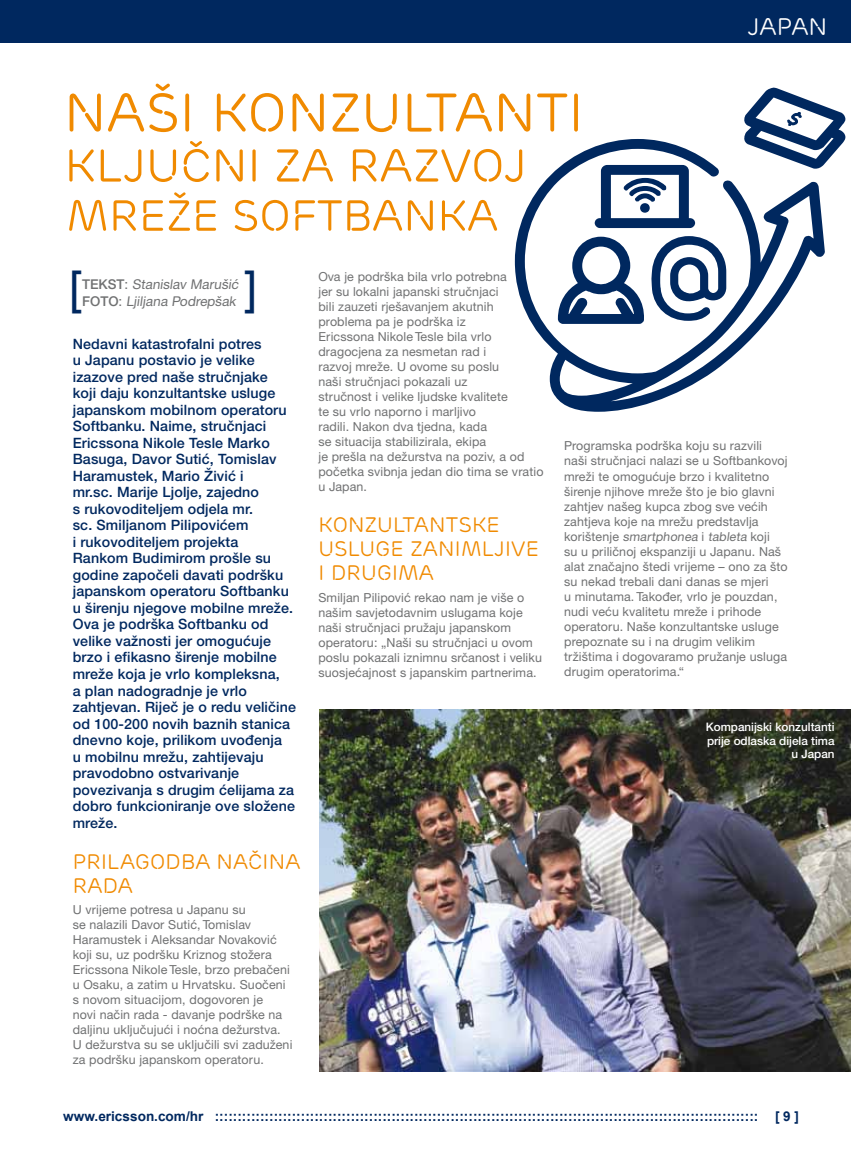
<style>
.page{position:relative;width:851px;height:1149px;background:#fff}
.page>*{position:absolute;margin:0;border:0;box-sizing:border-box;transform-origin:0 0}
.t1{font:46.5px "Arial";color:#00285f}
.t2{font:24px "Ericsson Capital";color:#fff}
.t3{font:21px/24px "Ericsson Capital";letter-spacing:.01em;color:#f08a00}
.t4{font:500 14.25px/16.5px "Ericsson Sans";letter-spacing:.01em;color:#00285f}
.t5{font:700 13.5px "Arial";color:#00285f}
.t6{font:13.5px "Ericsson Sans";color:#707172}
.t7{font:500 13.5px "Ericsson Sans";color:#707172}
.t8{font:12.45px/15px "Ericsson Sans";letter-spacing:.01em;color:#707172}
.t9{font:500 11.7px/13.5px "Ericsson Sans";color:#fff;text-align:right}
</style>
<div class="page">
<svg style="left:515px;top:88px;width:330px;height:323px"></svg>
<img style="left:319px;top:709px;width:531px;height:362px">
<div style="left:0;top:0;width:850px;height:43px;background:#00285f"></div>
<svg style="left:69px;top:192px;width:428px;height:39px"></svg>
<svg style="left:69px;top:141px;width:453px;height:41px"></svg>
<svg style="left:70px;top:84px;width:508px;height:48px"></svg>
<h2 class="t2" style="left:747px;top:13px;width:81px">JAPAN</h2>
<h1 class="t1" style="left:69px;top:257px;width:14px">[</h1>
<p class="t7" style="left:82px;top:277px;width:10px">TEKST</p>
<p class="t6" style="left:125px;top:277px;width:117px">: Stanislav Marušić</p>
<h1 class="t1" style="left:244px;top:257px;width:14px">]</h1>
<p class="t7" style="left:82px;top:293px;width:19px">FOTO</p>
<p class="t6" style="left:119px;top:293px;width:121px">: Lj iljana Podrepšak</p>
<p class="t4" style="left:73px;top:335px;width:225px">Nedavni katastrofalni potres<br>u Japanu postavio je velike izazove pred naše stručnjake<br>koji daju konzultantske usluge japanskom mobilnom operatoru<br>Softbanku. Naime, stručnjaci<br>Ericssona Nikole Tesle Marko<br>Basuga, Davor Sutić, Tomislav<br>Haramustek, Mario Živić i<br>mr.sc. Marije Ljolje, zajedno<br>s rukovoditeljem odjela mr.<br>sc. Smiljanom Pilipovićem<br>i rukovoditeljem projekta<br>Rankom Budimirom prošle su godine započeli davati podršku japanskom operatoru Softbanku u širenju njegove mobilne mreže.<br>Ova je podrška Softbanku od velike važnosti jer omogućuje brzo i efikasno širenje mobilne mreže koja je vrlo kompleksna,<br>a plan nadogradnje je vrlo zahtjevan. Riječ je o redu veličine od 100-200 novih baznih stanica dnevno koje, prilikom uvođenja<br>u mobilnu mrežu, zahtijevaju pravodobno ostvarivanje povezivanja s drugim ćelijama za dobro funkcioniranje ove složene mreže.</p>
<h3 class="t3" style="left:73px;top:849px;width:229px">PRILAGODBA NAČINA<br>RADA</h3>
<p class="t8" style="left:73px;top:901px;width:221px">U vrijeme potresa u Japanu su<br>se nalazili Davor Sutić, Tomislav Haramustek i Aleksandar Novaković koji su, uz podršku Kriznog stožera Ericssona Nikole Tesle, brzo prebačeni u Osaku, a zatim u Hrvatsku. Suočeni s novom situacijom, dogovoren je<br>novi način rada - davanje podrške na daljinu uključujući i noćna dežurstva.<br>U dežurstva su se uključili svi zaduženi za podršku japanskom operatoru.</p>
<p class="t8" style="left:318px;top:269px;width:226px">Ova je podrška bila vrlo potrebna<br>jer su lokalni japanski stručnjaci<br>bili zauzeti rješavanjem akutnih problema pa je podrška iz<br>Ericssona Nikole Tesle bila vrlo dragocjena za nesmetan rad i<br>razvoj mreže. U ovome su poslu<br>naši stručnjaci pokazali uz<br>stručnost i velike ljudske kvalitete<br>te su vrlo naporno i marljivo<br>radili. Nakon dva tjedna, kada<br>se situacija stabilizirala, ekipa<br>je prešla na dežurstva na poziv, a od početka svibnja jedan dio tima se vratio u Japan.</p>
<h3 class="t3" style="left:318px;top:513px;width:222px">KONZULTANTSKE<br>USLUGE ZANIMLJIVE<br>I DRUGIMA</h3>
<p class="t8" style="left:318px;top:589px;width:225px">Smiljan Pilipović rekao nam je više o našim savjetodavnim uslugama koje naši stručnjaci pružaju japanskom operatoru: „Naši su stručnjaci u ovom poslu pokazali iznimnu srčanost i veliku suosjećajnost s japanskim partnerima.</p>
<p class="t8" style="left:564px;top:438px;width:225px">Programska podrška koju su razvili naši stručnjaci nalazi se u Softbankovoj mreži te omogućuje brzo i kvalitetno širenje njihove mreže što je bio glavni zahtjev našeg kupca zbog sve većih zahtjeva koje na mrežu predstavlja<br>ko r i št e nj e smartphonea i tableta koj i<br>su u priličnoj ekspanziji u Japanu. Naš alat značajno štedi vrijeme – ono za što su nekad trebali dani danas se mjeri<br>u minutama. Također, vrlo je pouzdan, nudi veću kvalitetu mreže i prihode operatoru. Naše konzultantske usluge prepoznate su i na drugim velikim tržištima i dogovaramo pružanje usluga drugim operatorima.“</p>
<p class="t9" style="left:705px;top:720px;width:130px">Kompanijski konzultanti prije odlaska dijela tima u Japan</p>
<p class="t5" style="left:63px;top:1106px;width:737px">www.ericsson.com/hr :::::::::::::::::::::::::::::::::::::::::::::::::::::::::::::::::::::::::::::::::::::::::::::::::::::::::::::::::::::::: [ 9 ]</p>
</div>
